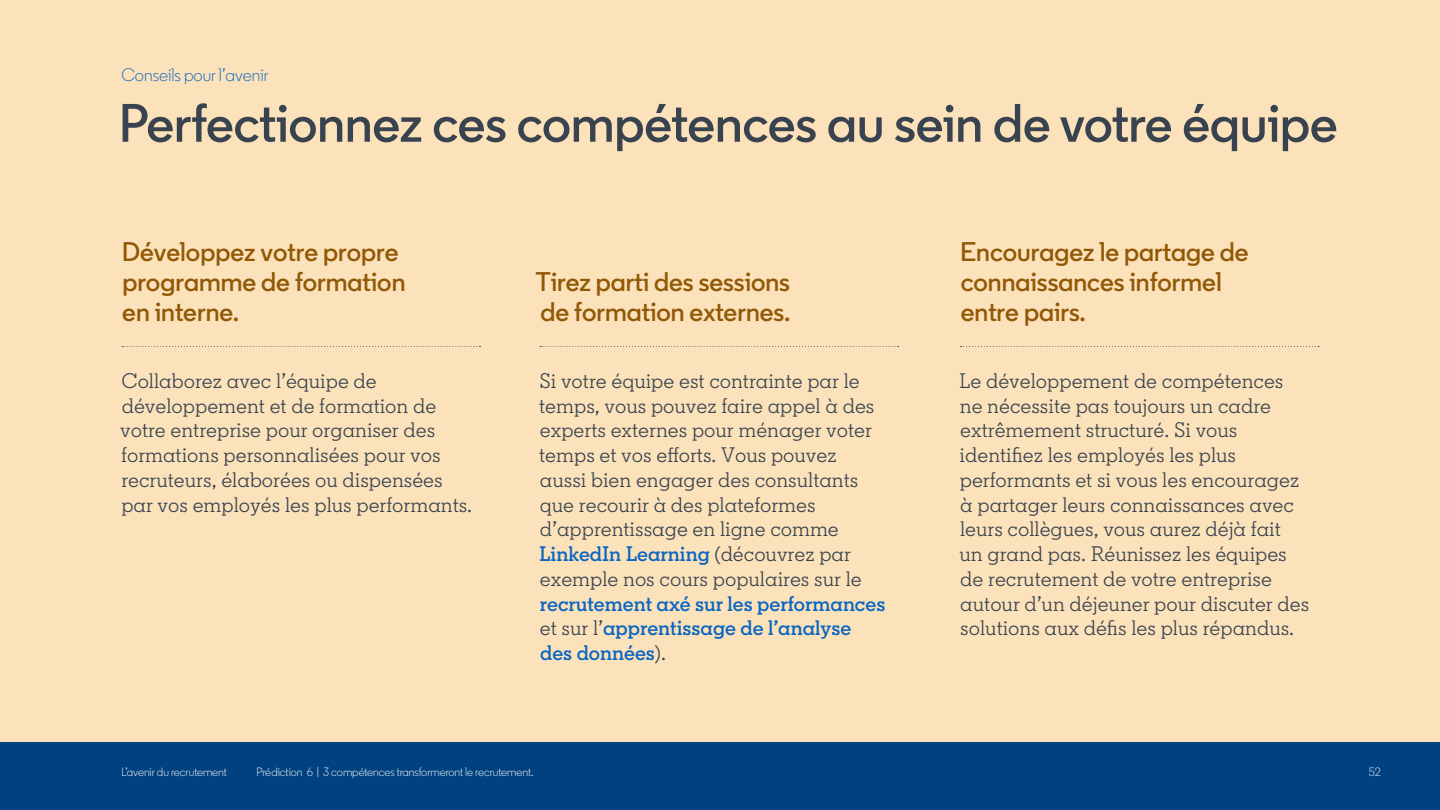
<style>
.page{position:relative;width:1440px;height:810px;background:#fce2ba}
.page>*{position:absolute;margin:0;border:0;box-sizing:border-box;transform-origin:0 0}
.t1{font:600 54px "Community";color:#38434f}
.t2{font:600 27px/30px "Community";color:#915907}
.t3{font:21px/24.8px "Community Slab";color:#38434f}
.t4{font:600 21px/24.8px "Community Slab";color:#0a66c2}
.t5{font:300 18px "Community";color:#0a66c2}
.t6{font:300 12px "Community";letter-spacing:-.005em;color:#fdfaf5}
.s1{font-weight:600;color:#0a66c2}
.s2{font-weight:400;color:#38434f}
</style>
<div class="page">
<div style="left:0;top:742px;width:1440px;height:68px;background:#004182"></div>
<svg style="left:122px;top:346px;width:359px;height:1px"></svg>
<svg style="left:540px;top:346px;width:359px;height:1px"></svg>
<svg style="left:960px;top:346px;width:359px;height:1px"></svg>
<p class="t5" style="left:122px;top:64px;width:148px">Conseils pour l’avenir</p>
<h1 class="t1" style="left:119px;top:90px;width:1220px">Perfectionnez ces compétences au sein de votre équipe</h1>
<p class="t2" style="left:122px;top:236px;width:285px">Développez votre propre programme de formation en interne.</p>
<p class="t2" style="left:536px;top:266px;width:256px">Tirez parti des sessions de formation externes.</p>
<p class="t3" style="left:120px;top:368px;width:354px">Collaborez avec l’équipe de développement et de formation de votre entreprise pour organiser des formations personnalisées pour vos recruteurs, élaborées ou dispensées par vos employés les plus performants.</p>
<p class="t3" style="left:539px;top:368px;width:337px">Si votre équipe est contrainte par le temps, vous pouvez faire appel à des experts externes pour ménager voter temps et vos efforts. Vous pouvez aussi bien engager des consultants que recourir à des plateformes d’apprentissage en ligne comme <span class="s1">LinkedIn Learning</span> (découvrez par exemple nos cours populaires sur le</p>
<p class="t4" style="left:540px;top:591px;width:347px">recrutement axé sur les performances <span class="s2">et sur l’</span>apprentissage de l’analyse des données<span class="s2">).</span></p>
<p class="t2" style="left:961px;top:236px;width:290px">Encouragez le partage de connaissances informel entre pairs.</p>
<p class="t3" style="left:959px;top:368px;width:352px">Le développement de compétences ne nécessite pas toujours un cadre extrêmement structuré. Si vous identifiez les employés les plus performants et si vous les encouragez à partager leurs connaissances avec leurs collègues, vous aurez déjà fait<br>un grand pas. Réunissez les équipes de recrutement de votre entreprise autour d’un déjeuner pour discuter des solutions aux défis les plus répandus.</p>
<p class="t6" style="left:121px;top:765px;width:107px">L’avenir du recrutement</p>
<p class="t6" style="left:256px;top:765px;width:278px">Prédiction 6 | 3 compétences transformeront le recrutement.</p>
<p class="t6" style="left:1369px;top:765px;width:13px">52</p>
</div>
